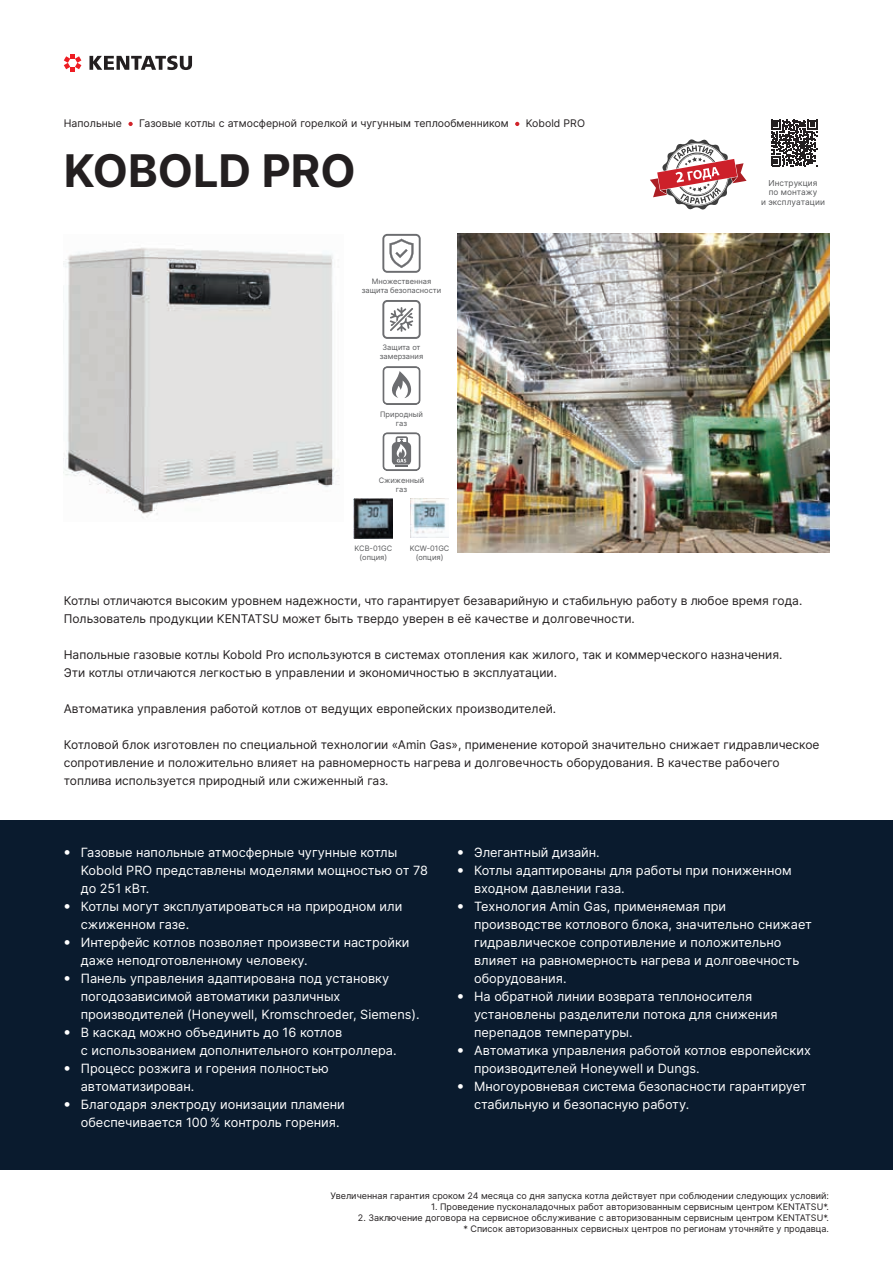
<style>
.page{position:relative;width:893px;height:1263px;background:#fff}
.page>*{position:absolute;margin:0;border:0;box-sizing:border-box;transform-origin:0 0}
.t1{font:700 45px "Inter";color:#231f20}
.t2{font:12.75px/18px "Inter";color:#fff}
.t3{font:12px/18px "Inter";color:#231f20}
.t4{font:10.5px "Inter";color:#231f20}
.t5{font:9px/10.8px "Inter";color:#231f20;text-align:right}
.t6{font:8.25px/9.4px "Inter";color:#57585a;text-align:center}
.t7{font:7.5px/9px "Inter";color:#57585a;text-align:center}
.s1{font-family:"Helios Cond C";font-weight:700}
</style>
<div class="page">
<svg style="left:81px;top:55px;width:111px;height:11px"></svg>
<svg style="left:89px;top:56px;width:103px;height:14px"></svg>
<svg style="left:64px;top:54px;width:17px;height:18px"></svg>
<img style="left:64px;top:247px;width:275px;height:271px">
<img style="left:457px;top:234px;width:372px;height:319px">
<svg style="left:128px;top:122px;width:5px;height:4px"></svg>
<svg style="left:515px;top:122px;width:4px;height:4px"></svg>
<svg style="left:382px;top:234px;width:39px;height:39px"></svg>
<svg style="left:382px;top:300px;width:39px;height:39px"></svg>
<svg style="left:382px;top:366px;width:39px;height:39px"></svg>
<svg style="left:382px;top:432px;width:39px;height:39px"></svg>
<div style="left:0;top:820px;width:893px;height:349px;background:#0a1b2e"></div>
<svg style="left:771px;top:120px;width:46px;height:46px"></svg>
<svg style="left:650px;top:139px;width:97px;height:71px"></svg>
<img style="left:353px;top:499px;width:39px;height:39px">
<img style="left:411px;top:499px;width:38px;height:39px">
<p class="t4" style="left:64px;top:116px;width:60px">Напольные</p>
<p class="t4" style="left:139px;top:116px;width:371px">Газовые котлы с атмосферной горелкой и чугунным теплообменником</p>
<p class="t4" style="left:526px;top:116px;width:61px">Kobold PRO</p>
<h1 class="t1" style="left:64px;top:138px;width:293px">KOBOLD PRO</h1>
<p class="t7" style="left:362px;top:277px;width:81px">Множественная защита безопасности</p>
<p class="t7" style="left:380px;top:343px;width:45px">Защита от замерзания</p>
<p class="t7" style="left:380px;top:409px;width:44px">Природный газ</p>
<p class="t7" style="left:379px;top:475px;width:47px">Сжиженный газ</p>
<p class="t7" style="left:355px;top:543px;width:39px">KCB-01GC (опция)</p>
<p class="t7" style="left:410px;top:543px;width:41px">KCW-01GC (опция)</p>
<p class="t6" style="left:761px;top:178px;width:65px">Инструкция<br>по монтажу<br>и эксплуатации</p>
<p class="t3" style="left:64px;top:591px;width:740px">Котлы отличаются высоким уровнем надежности, что гарантирует безаварийную и стабильную работу в любое время года.<br>Пользователь продукции KENTATSU может быть твердо уверен в её качестве и долговечности.</p>
<p class="t3" style="left:64px;top:645px;width:720px">Напольные газовые котлы Kobold Pro используются в системах отопления как жилого, так и коммерческого назначения.<br>Эти котлы отличаются легкостью в управлении и экономичностью в эксплуатации.</p>
<p class="t3" style="left:64px;top:699px;width:494px">Автоматика управления работой котлов от ведущих европейских производителей.</p>
<p class="t3" style="left:64px;top:735px;width:757px">Котловой блок изготовлен по специальной технологии «Amin Gas», применение которой значительно снижает гидравлическое сопротивление и положительно влияет на равномерность нагрева и долговечность оборудования. В качестве рабочего топлива используется природный или сжиженный газ.</p>
<p class="t2" style="left:81px;top:843px;width:349px;text-indent:-17px"><span class="s1">•</span> Газовые напольные атмосферные чугунные котлы<br>Kobold PRO представлены моделями мощностью от 78 до 251 кВт.</p>
<p class="t2" style="left:81px;top:897px;width:323px;text-indent:-17px"><span class="s1">•</span> Котлы могут эксплуатироваться на природном или сжиженном газе.</p>
<p class="t2" style="left:81px;top:933px;width:330px;text-indent:-17px"><span class="s1">•</span> Интерфейс котлов позволяет произвести настройки даже неподготовленному человеку.</p>
<p class="t2" style="left:81px;top:969px;width:340px;text-indent:-17px"><span class="s1">•</span> Панель управления адаптирована под установку погодозависимой автоматики различных производителей (Honeywell, Kromschroeder, Siemens).</p>
<p class="t2" style="left:81px;top:1023px;width:317px;text-indent:-17px"><span class="s1">•</span> В каскад можно объединить до 16 котлов<br>с использованием дополнительного контроллера.</p>
<p class="t2" style="left:81px;top:1059px;width:249px;text-indent:-17px"><span class="s1">•</span> Процесс розжига и горения полностью автоматизирован.</p>
<p class="t2" style="left:81px;top:1095px;width:266px;text-indent:-17px"><span class="s1">•</span> Благодаря электроду ионизации пламени обеспечивается 100 % контроль горения.</p>
<p class="t2" style="left:457px;top:843px;width:144px"><span class="s1">•</span> Элегантный дизайн.</p>
<p class="t2" style="left:474px;top:861px;width:319px;text-indent:-17px"><span class="s1">•</span> Котлы адаптированы для работы при пониженном входном давлении газа.</p>
<p class="t2" style="left:474px;top:897px;width:339px;text-indent:-17px"><span class="s1">•</span> Технология Amin Gas, применяемая при производстве котлового блока, значительно снижает гидравлическое сопротивление и положительно влияет на равномерность нагрева и долговечность оборудования.</p>
<p class="t2" style="left:474px;top:987px;width:305px;text-indent:-17px"><span class="s1">•</span> На обратной линии возврата теплоносителя установлены разделители потока для снижения перепадов температуры.</p>
<p class="t2" style="left:474px;top:1041px;width:338px;text-indent:-17px"><span class="s1">•</span> Автоматика управления работой котлов европейских производителей Honeywell и Dungs.</p>
<p class="t2" style="left:474px;top:1077px;width:334px;text-indent:-17px"><span class="s1">•</span> Многоуровневая система безопасности гарантирует стабильную и безопасную работу.</p>
<p class="t5" style="left:330px;top:1190px;width:500px">Увеличенная гарантия сроком 24 месяца со дня запуска котла действует при соблюдении следующих условий:</p>
<p class="t5" style="left:431px;top:1201px;width:399px">1. Проведение пусконаладочных работ авторизованным сервисным центром KENTATSU*.</p>
<p class="t5" style="left:358px;top:1212px;width:473px">2. Заключение договора на сервисное обслуживание с авторизованным сервисным центром KENTATSU*. * Список авторизованных сервисных центров по регионам уточняйте у продавца.</p>
</div>
